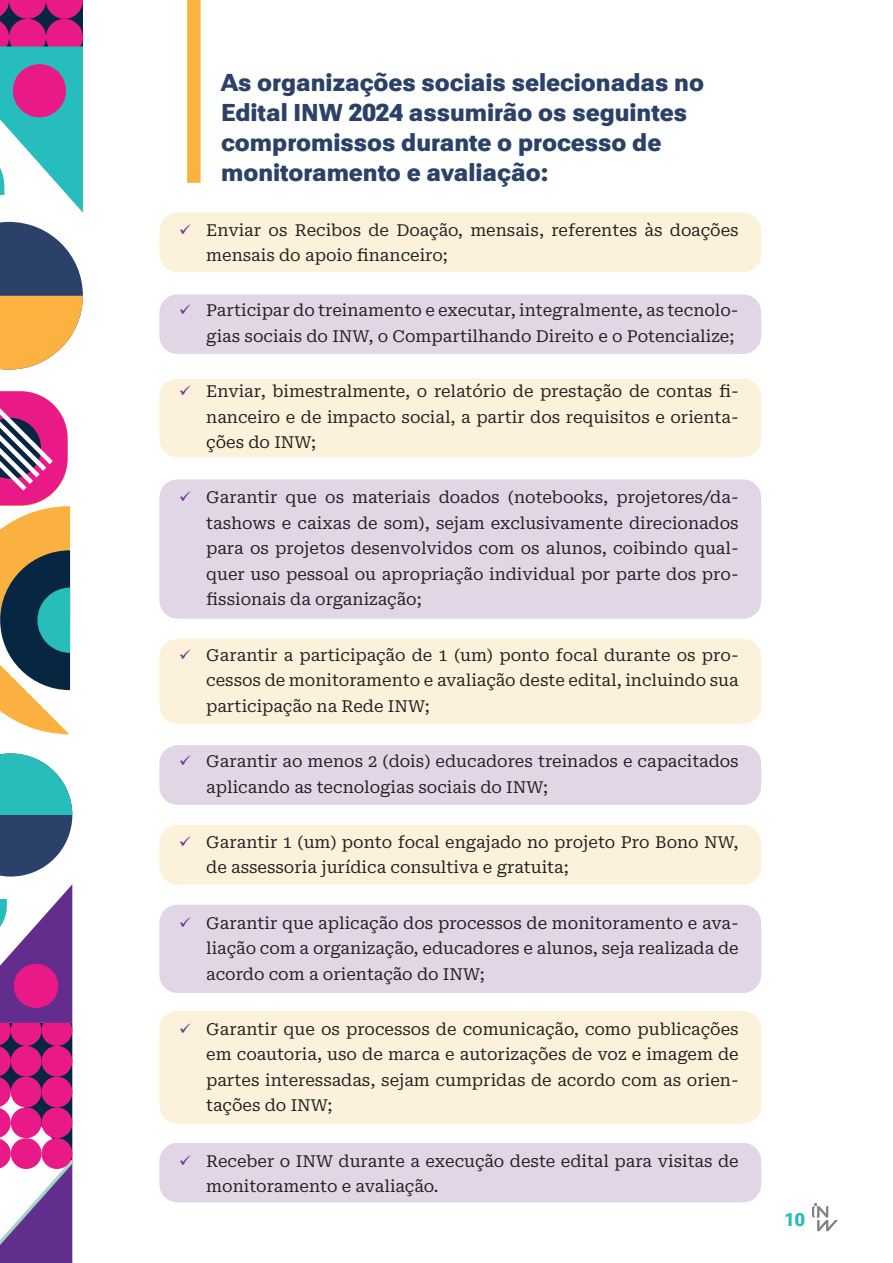
<style>
.page{position:relative;width:893px;height:1263px;background:#fff}
.page>*{position:absolute;margin:0;border:0;box-sizing:border-box;transform-origin:0 0}
.t1{font:24px/30px "Roboto Flex";color:#2b4167}
.t2{font:18px "Roboto Flex";color:#26bdbc}
.t3{font:16.5px/25.5px "Roboto Serif";color:#231f20}
</style>
<div class="page">
<div style="left:159px;top:213px;width:602px;height:59px;background:#fcf1da;border-radius:18px"></div>
<div style="left:159px;top:378px;width:602px;height:79px;background:#fcf1da;border-radius:18px"></div>
<div style="left:159px;top:639px;width:602px;height:85px;background:#fcf1da;border-radius:18px"></div>
<div style="left:159px;top:825px;width:602px;height:59px;background:#fcf1da;border-radius:18px"></div>
<div style="left:159px;top:1011px;width:602px;height:113px;background:#fcf1da;border-radius:18px"></div>
<div style="left:159px;top:294px;width:602px;height:60px;background:#e0d6e5;border-radius:18px"></div>
<div style="left:159px;top:479px;width:602px;height:140px;background:#e0d6e5;border-radius:18px"></div>
<div style="left:159px;top:745px;width:602px;height:60px;background:#e0d6e5;border-radius:18px"></div>
<div style="left:159px;top:905px;width:602px;height:88px;background:#e0d6e5;border-radius:18px"></div>
<div style="left:159px;top:1143px;width:602px;height:59px;background:#e0d6e5;border-radius:18px"></div>
<svg style="left:0;top:0;width:83px;height:213px"></svg>
<div style="left:13px;top:64px;width:53px;height:53px;background:#e91a88;border-radius:50%"></div>
<svg style="left:0;top:222px;width:83px;height:148px"></svg>
<svg style="left:0;top:391px;width:70px;height:343px"></svg>
<svg style="left:0;top:884px;width:74px;height:379px"></svg>
<div style="left:14px;top:964px;width:44px;height:44px;background:#e91a88;border-radius:50%"></div>
<svg style="left:0;top:753px;width:72px;height:123px"></svg>
<div style="left:187px;top:0;width:14px;height:183px;background:#fbb241"></div>
<svg style="left:812px;top:1203px;width:26px;height:28px"></svg>
<h1 class="t1" style="left:221px;top:65px;width:484px">As organizações sociais selecionadas no Edital INW 2024 assumirão os seguintes compromissos durante o processo de monitoramento e avaliação:</h1>
<p class="t3" style="left:206px;top:216px;width:534px">Enviar os Recibos de Doação, mensais, referentes às doações mensais do apoio financeiro;</p>
<p class="t3" style="left:206px;top:297px;width:534px">Participar do treinamento e executar, integralmente, as tecnolo&shy;gias sociais do INW, o Compartilhando Direito e o Potencialize;</p>
<p class="t3" style="left:206px;top:377px;width:534px;text-align:justify">Enviar, bimestralmente, o relatório de prestação de contas fi&shy;nanceiro e de impacto social, a partir dos requisitos e orienta&shy;ções do INW;</p>
<p class="t3" style="left:206px;top:484px;width:534px;text-align:justify">Garantir que os materiais doados (notebooks, projetores/da&shy;tashows e caixas de som), sejam exclusivamente direcionados para os projetos desenvolvidos com os alunos, coibindo qual&shy;quer uso pessoal ou apropriação individual por parte dos pro&shy;fissionais da organização;</p>
<p class="t3" style="left:206px;top:641px;width:534px;text-align:justify">Garantir a participação de 1 (um) ponto focal durante os pro&shy;cessos de monitoramento e avaliação deste edital, incluindo sua participação na Rede INW;</p>
<p class="t3" style="left:206px;top:747px;width:534px">Garantir ao menos 2 (dois) educadores treinados e capacitados aplicando as tecnologias sociais do INW;</p>
<p class="t3" style="left:206px;top:828px;width:534px">Garantir 1 (um) ponto focal engajado no projeto Pro Bono NW, de assessoria jurídica consultiva e gratuita;</p>
<p class="t3" style="left:206px;top:909px;width:534px;text-align:justify">Garantir que aplicação dos processos de monitoramento e ava&shy;liação com a organização, educadores e alunos, seja realizada de acordo com a orientação do INW;</p>
<p class="t3" style="left:206px;top:1015px;width:534px;text-align:justify">Garantir que os processos de comunicação, como publicações em coautoria, uso de marca e autorizações de voz e imagem de partes interessadas, sejam cumpridas de acordo com as orien&shy;tações do INW;</p>
<p class="t3" style="left:206px;top:1147px;width:534px">Receber o INW durante a execução deste edital para visitas de monitoramento e avaliação.</p>
<p class="t2" style="left:785px;top:1205px;width:22px">10</p>
</div>
